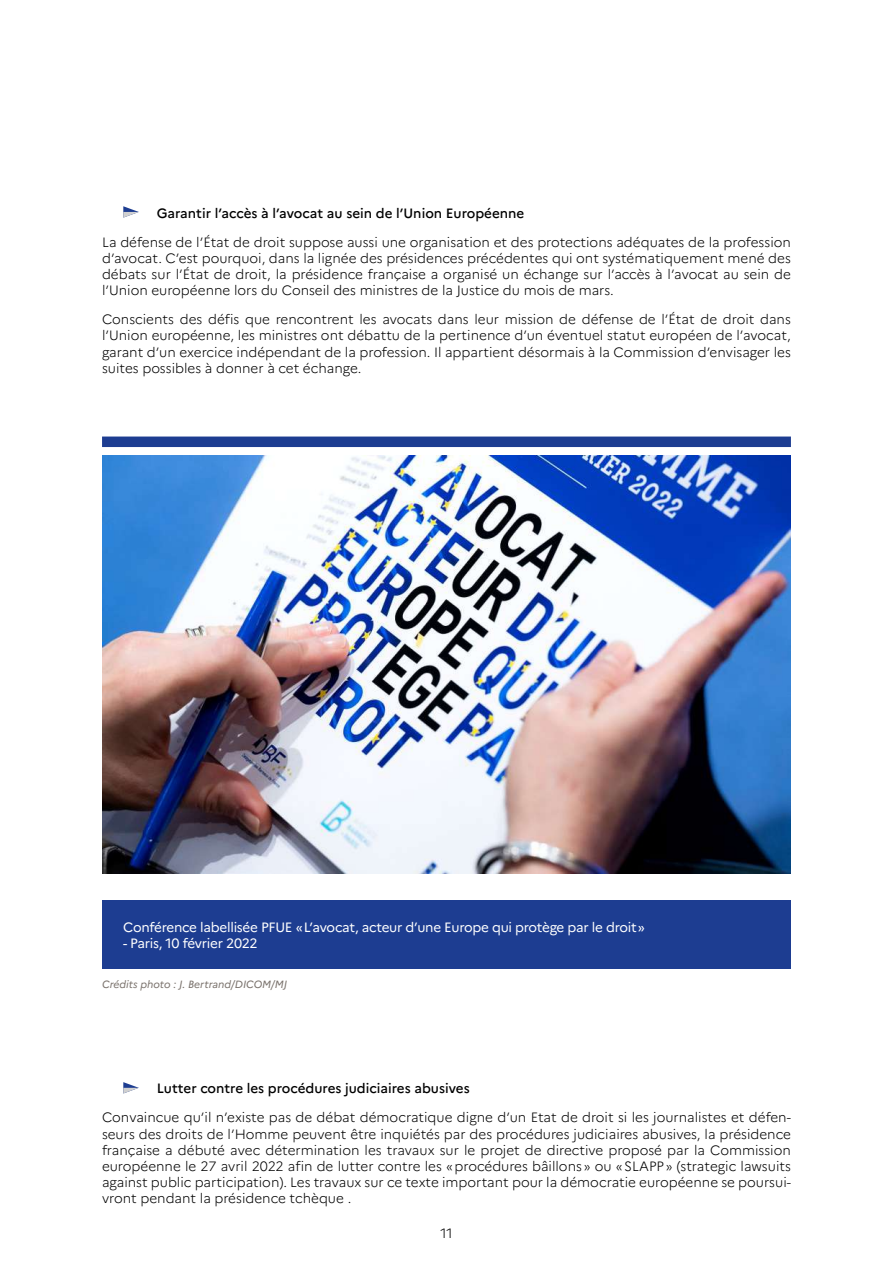
<style>
.page{position:relative;width:893px;height:1263px;background:#fff}
.page>*{position:absolute;margin:0;border:0;box-sizing:border-box;transform-origin:0 0}
.t1{font:300 13.5px/16.2px "Marianne";color:#000;text-align:justify}
.t2{font:500 13.5px "Marianne";color:#000}
.t3{font:13.5px "Marianne";letter-spacing:-.02em;color:#fff}
.t4{font:italic 10.5px "Marianne";color:#7a726c}
</style>
<div class="page">
<img style="left:102px;top:456px;width:689px;height:418px">
<div style="left:102px;top:436px;width:689px;height:11px;background:#1d3d91"></div>
<div style="left:102px;top:900px;width:689px;height:69px;background:#1d3d91"></div>
<svg style="left:123px;top:1082px;width:16px;height:11px"></svg>
<svg style="left:123px;top:206px;width:16px;height:12px"></svg>
<p class="t2" style="left:157px;top:205px;width:369px">Garantir l’accès à l’avocat au sein de l’Union Européenne</p>
<p class="t1" style="left:102px;top:234px;width:690px">La défense de l’État de droit suppose aussi une organisation et des protections adéquates de la profession d’avocat. C’est pourquoi, dans la lignée des présidences précédentes qui ont systématiquement mené des débats sur l’État de droit, la présidence française a organisé un échange sur l’accès à l’avocat au sein de l’Union européenne lors du Conseil des ministres de la Justice du mois de mars.</p>
<p class="t1" style="left:102px;top:311px;width:690px">Conscients des défis que rencontrent les avocats dans leur mission de défense de l’État de droit dans l’Union européenne, les ministres ont débattu de la pertinence d’un éventuel statut européen de l’avocat, garant d’un exercice indépendant de la profession. Il appartient désormais à la Commission d’envisager les suites possibles à donner à cet échange.</p>
<p class="t3" style="left:123px;top:918px;width:523px">Conférence labellisée PFUE «L’avocat, acteur d’une Europe qui protège par le droit»</p>
<p class="t3" style="left:123px;top:935px;width:136px">- Paris, 10 février 2022</p>
<p class="t4" style="left:102px;top:977px;width:187px">Crédits photo : J. Bertrand/DICOM/MJ</p>
<p class="t2" style="left:157px;top:1080px;width:314px">Lutter contre les procédures judiciaires abusives</p>
<p class="t1" style="left:102px;top:1109px;width:690px">Convaincue qu’il n’existe pas de débat démocratique digne d’un Etat de droit si les journalistes et défen&shy;seurs des droits de l’Homme peuvent être inquiétés par des procédures judiciaires abusives, la présidence française a débuté avec détermination les travaux sur le projet de directive proposé par la Commission européenne le 27 avril 2022 afin de lutter contre les «procédures bâillons» ou «SLAPP» (strategic lawsuits against public participation). Les travaux sur ce texte important pour la démocratie européenne se poursui&shy;vront pendant la présidence tchèque .</p>
<p class="t1" style="left:440px;top:1225px;width:14px">11</p>
</div>
